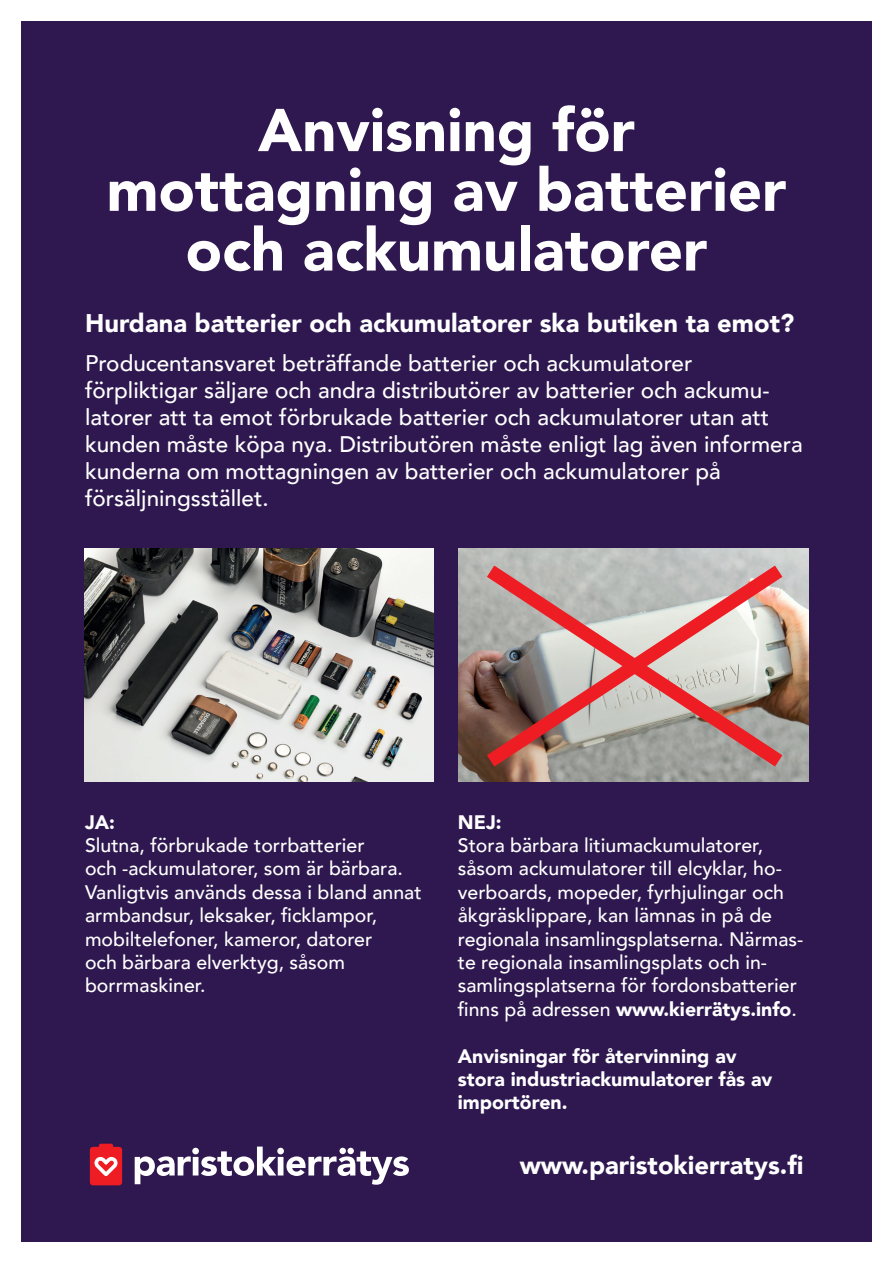
<style>
.page{position:relative;width:893px;height:1263px;background:#fff}
.page>*{position:absolute;margin:0;border:0;box-sizing:border-box;transform-origin:0 0}
.t1{font:900 59.7px "Avenir";color:#fff}
.t2{font:900 25.5px "Avenir";color:#fff}
.t3{font:500 22.5px/27px "Avenir";color:#fff}
.t4{font:500 19.5px/23.4px "Avenir";color:#fff}
.t5{font:900 19.5px/23.4px "Avenir";color:#fff}
.s1{font-weight:900}
</style>
<div class="page">
<div style="left:21px;top:21px;width:851px;height:1221px;background:#2e184f"></div>
<svg style="left:135px;top:1146px;width:274px;height:39px"></svg>
<svg style="left:90px;top:1144px;width:32px;height:41px"></svg>
<img style="left:458px;top:549px;width:350px;height:232px">
<img style="left:85px;top:549px;width:349px;height:232px">
<img style="left:472px;top:552px;width:325px;height:228px">
<p class="t1" style="left:258px;top:79px;width:378px">Anvisning för</p>
<p class="t1" style="left:107px;top:139px;width:681px">mottagning av batterier</p>
<p class="t1" style="left:186px;top:199px;width:523px">och ackumulatorer</p>
<p class="t2" style="left:85px;top:301px;width:711px">Hurdana batterier och ackumulatorer ska butiken ta emot?</p>
<p class="t3" style="left:85px;top:349px;width:719px">Producentansvaret beträffande batterier och ackumulatorer förpliktigar säljare och andra distributörer av batterier och ackumu&shy;latorer att ta emot förbrukade batterier och ackumulatorer utan att kunden måste köpa nya. Distributören måste enligt lag även informera kunderna om mottagningen av batterier och ackumulatorer på försäljningsstället.</p>
<p class="t5" style="left:85px;top:809px;width:31px">JA:</p>
<p class="t4" style="left:85px;top:832px;width:338px">Slutna, förbrukade torrbatterier<br>och -ackumulatorer, som är bärbara.<br>Vanligtvis används dessa i bland annat armbandsur, leksaker, ficklampor, mobiltelefoner, kameror, datorer<br>och bärbara elverktyg, såsom borrmaskiner.</p>
<p class="t5" style="left:458px;top:809px;width:45px">NEJ:</p>
<p class="t4" style="left:458px;top:832px;width:347px">Stora bärbara litiumackumulatorer, såsom ackumulatorer till elcyklar, ho&shy;verboards, mopeder, fyrhjulingar och åkgräsklippare, kan lämnas in på de regionala insamlingsplatserna. Närmas&shy;te regionala insamlingsplats och in&shy;samlingsplatserna för fordonsbatterier finns på adressen <span class="s1">www.kierrätys.info</span>.</p>
<p class="t5" style="left:458px;top:1043px;width:316px">Anvisningar för återvinning av stora industriackumulatorer fås av importören.</p>
<p class="t2" style="left:520px;top:1143px;width:285px">www.paristokierratys.fi</p>
</div>
